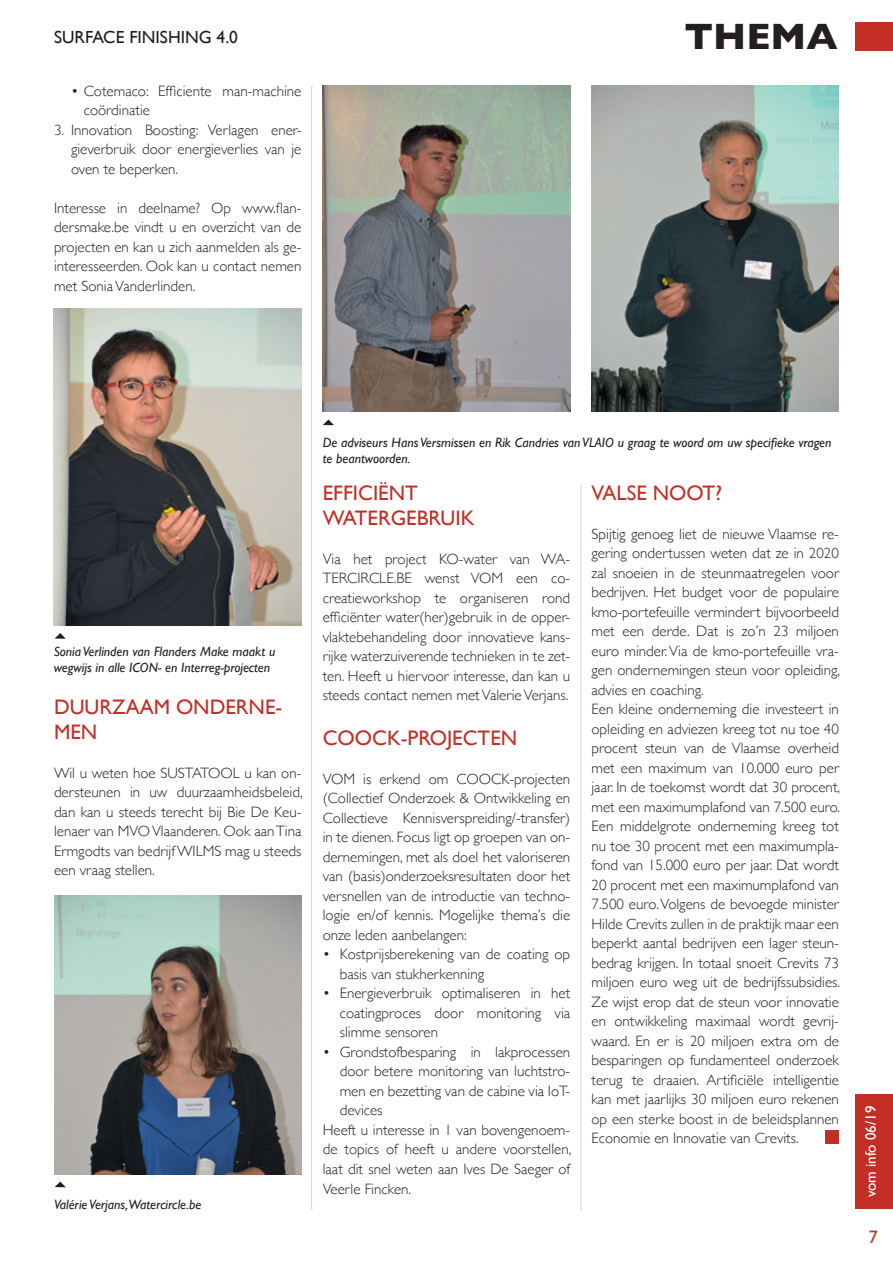
<style>
.page{position:relative;width:893px;height:1263px;background:#fff}
.page>*{position:absolute;margin:0;border:0;box-sizing:border-box;transform-origin:0 0}
.t1{font:700 37.35px "Gill Sans";color:#231f20}
.t2{font:21px/25.2px "Gill Sans";color:#c32f26}
.t3{font:18px "Gill Sans";color:#c32f26}
.t4{font:17.55px "Gill Sans";color:#231f20}
.t5{font:300 15px/19.5px "Gill Sans";color:#231f20;text-align:justify}
.t6{font:15px "Gill Sans";color:#fff}
.t7{font:italic 13.5px/16.2px "Gill Sans";color:#231f20}
</style>
<div class="page">
<div style="left:855px;top:1094px;width:38px;height:115px;background:#c32f26"></div>
<div style="left:856px;top:23px;width:37px;height:28px;background:#c32f26"></div>
<svg style="left:311px;top:86px;width:2px;height:1124px"></svg>
<svg style="left:581px;top:485px;width:1px;height:725px"></svg>
<img style="left:591px;top:85px;width:248px;height:327px">
<img style="left:323px;top:86px;width:247px;height:326px">
<svg style="left:323px;top:419px;width:11px;height:6px"></svg>
<img style="left:54px;top:896px;width:247px;height:278px">
<svg style="left:55px;top:1181px;width:11px;height:6px"></svg>
<img style="left:54px;top:308px;width:247px;height:317px">
<svg style="left:55px;top:633px;width:11px;height:6px"></svg>
<div style="left:825px;top:1130px;width:14px;height:14px;background:#c32f26"></div>
<p class="t4" style="left:54px;top:26px;width:185px">SURFACE FINISHING 4.0</p>
<h1 class="t1" style="left:684px;top:7px;width:119px">THEMA</h1>
<p class="t5" style="left:84px;top:81px;width:219px;text-indent:-13px">• Cotemaco: Efficiente man-machine coördinatie</p>
<p class="t5" style="left:71px;top:120px;width:232px;text-indent:-17px">3. Innovation Boosting: Verlagen ener&shy;gieverbruik door energieverlies van je oven te beperken.</p>
<p class="t5" style="left:54px;top:198px;width:249px">Interesse in deelname? Op www.flan&shy;dersmake.be vindt u en overzicht van de projecten en kan u zich aanmelden als ge&shy;ïnteresseerden. Ook kan u contact nemen met Sonia Vanderlinden.</p>
<p class="t7" style="left:54px;top:643px;width:223px">Sonia Verlinden van Flanders Make maakt u wegwijs in alle ICON- en Interreg-projecten</p>
<h2 class="t2" style="left:54px;top:694px;width:31px">DUURZAAM</h2>
<h2 class="t2" style="left:176px;top:694px;width:32px">ONDERNE</h2>
<h2 class="t2" style="left:275px;top:694px;width:8px">-</h2>
<h2 class="t2" style="left:54px;top:719px;width:15px">MEN</h2>
<p class="t5" style="left:54px;top:762px;width:250px">Wil u weten hoe SUSTATOOL u kan on&shy;dersteunen in uw duurzaamheidsbeleid, dan kan u steeds terecht bij Bie De Keu&shy;lenaer van MVO Vlaanderen. Ook aan Tina Ermgodts van bedrijf WILMS mag u steeds een vraag stellen.</p>
<p class="t7" style="left:54px;top:1196px;width:149px">Valérie Verjans,Watercircle.be</p>
<p class="t7" style="left:323px;top:434px;width:510px">De adviseurs Hans Versmissen en Rik Candries van VLAIO u graag te woord om uw specifieke vragen te beantwoorden.</p>
<h2 class="t2" style="left:323px;top:480px;width:97px;text-indent:56px">ËNT<br>WATERGEBRUIK</h2>
<p class="t5" style="left:323px;top:548px;width:249px">Via het project KO-water van WA-TERCIRCLE.BE wenst VOM een co&shy;creatieworkshop te organiseren rond efficiënter water(her)gebruik in de opper&shy;vlaktebehandeling door innovatieve kans&shy;rijke waterzuiverende technieken in te zet&shy;ten. Heeft u hiervoor interesse, dan kan u steeds contact nemen met Valerie Verjans.</p>
<h2 class="t2" style="left:323px;top:725px;width:181px">COOCK-PROJECTEN</h2>
<p class="t5" style="left:323px;top:768px;width:249px">VOM is erkend om COOCK-projecten (Collectief Onderzoek &amp; Ontwikkeling en Collectieve Kennisverspreiding/-transfer) in te dienen. Focus ligt op groepen van on&shy;dernemingen, met als doel het valoriseren van (basis)onderzoeksresultaten door het versnellen van de introductie van techno&shy;logie en/of kennis. Mogelijke thema’s die onze leden aanbelangen:</p>
<p class="t5" style="left:340px;top:944px;width:232px;text-indent:-17px">• Kostprijsberekening van de coating op basis van stukherkenning</p>
<p class="t5" style="left:340px;top:983px;width:232px;text-indent:-17px">• Energieverbruik optimaliseren in het coatingproces door monitoring via slimme sensoren</p>
<p class="t5" style="left:323px;top:1041px;width:249px">• Grondstofbesparing in lakprocessen</p>
<p class="t5" style="left:340px;top:1061px;width:232px">door betere monitoring van luchtstro-</p>
<p class="t5" style="left:340px;top:1080px;width:232px">men en bezetting van de cabine via IoT-</p>
<p class="t5" style="left:340px;top:1100px;width:44px">devices</p>
<p class="t5" style="left:323px;top:1119px;width:249px">Heeft u interesse in 1 van bovengenoem-</p>
<p class="t5" style="left:323px;top:1139px;width:250px">de topics of heeft u andere voorstellen,</p>
<p class="t5" style="left:323px;top:1158px;width:249px">laat dit snel weten aan Ives De Saeger of</p>
<p class="t5" style="left:323px;top:1178px;width:90px">Veerle Fincken.</p>
<h2 class="t2" style="left:323px;top:480px;width:20px">EFFICI</h2>
<h2 class="t2" style="left:591px;top:480px;width:132px">VALSE N OOT?</h2>
<p class="t5" style="left:591px;top:523px;width:250px;text-align:left">Spijtig genoeg liet de nieuwe Vlaamse re&shy;gering ondertussen weten dat ze in 2020 zal snoeien in de steunmaatregelen voor bedrijven. Het budget voor de populaire kmo-portefeuille vermindert bijvoorbeeld met een derde. Dat is zo’n 23 miljoen euro minder. Via de kmo-portefeuille vra&shy;gen ondernemingen steun voor opleiding, advies en coaching.<br>Een kleine onderneming die investeert in opleiding en adviezen kreeg tot nu toe 40 procent steun van de Vlaamse overheid met een maximum van 10.000 euro per jaar. In de toekomst wordt dat 30 procent, met een maximumplafond van 7.500 euro.<br>Een middelgrote onderneming kreeg tot nu toe 30 procent met een maximumpla&shy;fond van 15.000 euro per jaar. Dat wordt 20 procent met een maximumplafond van 7.500 euro. Volgens de bevoegde minister Hilde Crevits zullen in de praktijk maar een beperkt aantal bedrijven een lager steun&shy;bedrag krijgen. In totaal snoeit Crevits 73 miljoen euro weg uit de bedrijfssubsidies.<br>Ze wijst erop dat de steun voor innovatie en ontwikkeling maximaal wordt gevrij&shy;waard. En er is 20 miljoen extra om de besparingen op fundamenteel onderzoek terug te draaien. Artificiële intelligentie kan met jaarlijks 30 miljoen euro rekenen op een sterke boost in de beleidsplannen Economie en Innovatie van Crevits.</p>
<p class="t6" style="left:862px;top:1197px;width:93px;rotate:-90deg">VOM INFO 06/19</p>
<p class="t3" style="left:869px;top:1226px;width:10px">7</p>
</div>
